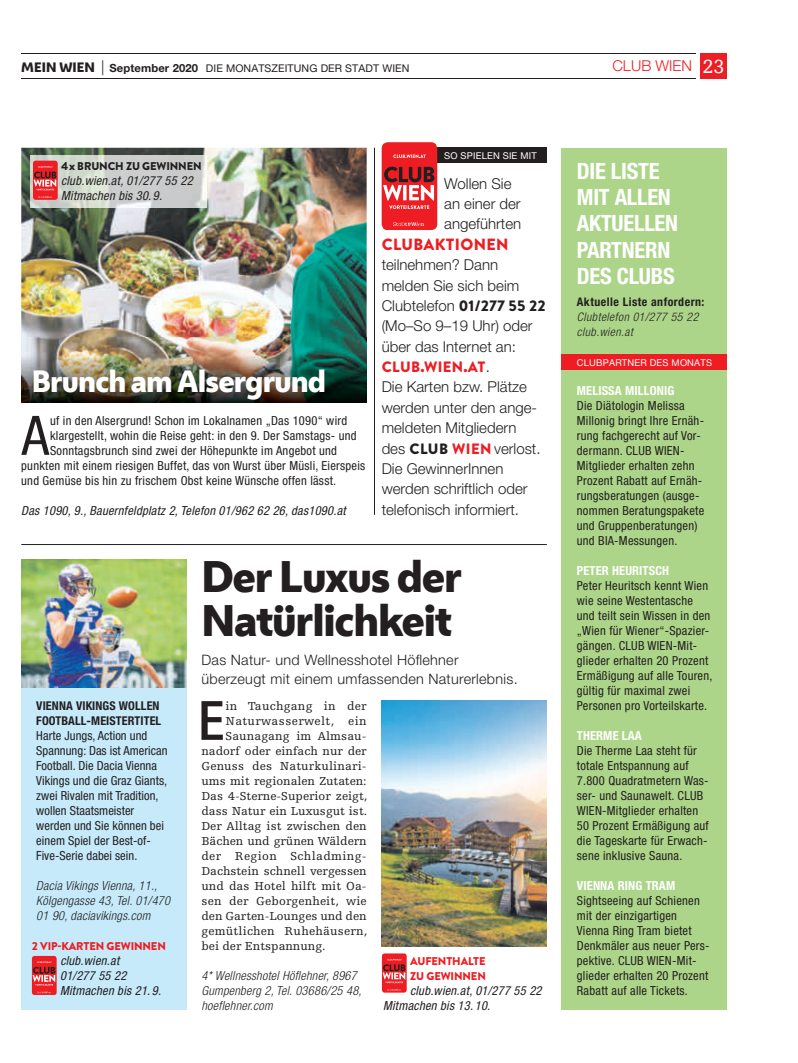
<style>
.page{position:relative;width:798px;height:1063px;background:#fff}
.page>*{position:absolute;margin:0;border:0;box-sizing:border-box;transform-origin:0 0}
.t1{font:condensed 54.5px "Helvetica Neue LT Pro";color:#231f20}
.t2{font:500 condensed 54.25px "Helvetica Neue LT Pro";color:#231f20}
.t3{font:800 41.25px/43.8px "Wiener Melange";letter-spacing:-.03em;color:#231f20}
.t4{font:800 28.75px "Wiener Melange";letter-spacing:-.03em;color:#fff}
.t5{font:700 condensed 22.5px/26.2px "Helvetica Neue LT Pro";letter-spacing:-.01em;color:#fff}
.t6{font:900 16.25px "Brandon Text";letter-spacing:.02em;color:#ee1d23}
.t7{font:300 15px/20.4px "Helvetica Neue LT Pro";color:#231f20}
.t8{font:900 15px "Brandon Text";letter-spacing:.02em;color:#ee1d23}
.t9{font:300 15px "Helvetica Neue LT Pro";color:#ee1d23}
.t10{font:300 14.38px/18.8px "Helvetica Neue LT Pro";letter-spacing:.02em;color:#231f20}
.t11{font:800 12.75px "Wiener Melange";color:#231f20}
.t12{font:condensed 12.5px/15px "Helvetica Neue LT Pro";letter-spacing:.02em;color:#231f20}
.t13{font:italic condensed 12.5px/15px "Helvetica Neue LT Pro";letter-spacing:.02em;color:#231f20}
.t14{font:italic 300 condensed 12.5px/15px "Helvetica Neue LT Pro";letter-spacing:.02em;color:#231f20}
.t15{font:700 condensed 12.5px "Helvetica Neue LT Pro";letter-spacing:.01em;color:#fff}
.t16{font:12.25px "Egyptienne FLT Std";color:#231f20}
.t17{font:12.25px "Egyptienne FLT Std";letter-spacing:.02em;color:#231f20}
.t18{font:12.25px "Egyptienne FLT Std";letter-spacing:.03em;color:#231f20}
.t19{font:12.25px "Egyptienne FLT Std";letter-spacing:.035em;color:#231f20}
.t20{font:12.25px "Egyptienne FLT Std";letter-spacing:.025em;color:#231f20}
.t21{font:700 condensed 12.12px/15px "Helvetica Neue LT Pro";letter-spacing:.01em;color:#231f20}
.t22{font:italic 300 condensed 11.88px/15px "Helvetica Neue LT Pro";letter-spacing:.04em;color:#231f20}
.t23{font:700 condensed 11.88px "Helvetica Neue LT Pro";letter-spacing:.04em;color:#231f20}
.t24{font:900 11.25px/15px "Brandon Text";letter-spacing:-.01em;color:#ee1d23}
.t25{font:900 11.25px "Brandon Text";letter-spacing:-.01em;color:#231f20}
.t26{font:10.62px "Helvetica Neue LT Pro";letter-spacing:.01em;color:#231f20}
.t27{font:9.38px "Helvetica Neue LT Pro";letter-spacing:.02em;color:#fff}
.s1{font-family:"Wiener Melange";font-weight:800;font-size:12.75px}
.s2{font-weight:300;font-size:15px}
.s3{font-weight:700;font-size:11.25px}
.s4{font-family:"Egyptienne FLT Std";font-weight:400;font-size:20px;color:#fff}
.s5{font-family:"Brandon Text";font-weight:900}
.s6{font-family:"Helvetica Neue LT Pro";font-weight:300;color:#231f20}
.s7{font-family:"Brandon Text";font-weight:900;color:#ee1d23}
</style>
<div class="page">
<div style="left:699px;top:53px;width:27px;height:26px;background:#ee1d23"></div>
<hr style="left:21px;top:53px;width:674px;height:1px;background:#231f20">
<hr style="left:21px;top:78px;width:674px;height:1px;background:#231f20">
<img style="left:21px;top:148px;width:345px;height:189px">
<img style="left:21px;top:337px;width:345px;height:65px">
<hr style="left:21px;top:544px;width:525px;height:1px;background:#231f20">
<img style="left:381px;top:701px;width:165px;height:245px">
<hr style="left:374px;top:148px;width:1px;height:367px;background:#231f20">
<div style="left:432px;top:148px;width:114px;height:15px;background:#231f20"></div>
<div style="left:381px;top:142px;width:56px;height:88px;background:#ee1d23;border-radius:6px"></div>
<svg style="left:383px;top:167px;width:51px;height:42px"></svg>
<svg style="left:393px;top:222px;width:31px;height:4px"></svg>
<svg style="left:393px;top:155px;width:32px;height:3px"></svg>
<div style="left:21px;top:628px;width:165px;height:382px;background:#c6eafa"></div>
<img style="left:21px;top:560px;width:165px;height:127px">
<svg style="left:32px;top:956px;width:25px;height:39px"></svg>
<svg style="left:33px;top:961px;width:22px;height:32px"></svg>
<img style="left:30px;top:155px;width:176px;height:53px">
<div style="left:33px;top:161px;width:25px;height:39px;background:#ee1d23;border-radius:3px"></div>
<svg style="left:38px;top:196px;width:14px;height:2px"></svg>
<svg style="left:34px;top:166px;width:22px;height:24px"></svg>
<div style="left:382px;top:954px;width:24px;height:38px;background:#ee1d23;border-radius:3px"></div>
<svg style="left:387px;top:989px;width:13px;height:2px"></svg>
<svg style="left:382px;top:959px;width:23px;height:24px"></svg>
<div style="left:561px;top:361px;width:165px;height:649px;background:#acd589"></div>
<div style="left:561px;top:148px;width:165px;height:214px;background:#acd589"></div>
<div style="left:561px;top:355px;width:165px;height:15px;background:#ee1d23"></div>
<p class="t26" style="left:21px;top:64px;width:389px"><span class="s1">MEIN WIE</span> <span class="s2">|</span> <span class="s3">September 2020</span> DIE MONATSZEITUNG DER STADT WIEN</p>
<p class="t9" style="left:612px;top:61px;width:114px">CLUB WIEN <span class="s4">23</span></p>
<p class="t11" style="left:84px;top:58px;width:12px">N</p>
<p class="t25" style="left:61px;top:162px;width:142px">4 x BRUNCH ZU GEWINNEN</p>
<p class="t13" style="left:61px;top:174px;width:133px">club.wien.at, 01/277 55 22<br>Mitmachen bis 30. 9.</p>
<h3 class="t4" style="left:32px;top:361px;width:295px">Brunch am Alsergrund</h3>
<h1 class="t1" style="left:22px;top:416px;width:29px">A</h1>
<p class="t12" style="left:50px;top:414px;width:298px">uf in den Alsergrund! Schon im Lokalnamen „Das 1090“ wird</p>
<p class="t12" style="left:50px;top:429px;width:308px">klargestellt, wohin die Reise geht: in den 9. Der Samstags- und</p>
<p class="t12" style="left:50px;top:444px;width:288px">Sonntagsbrunch sind zwei der Höhepunkte im Angebot und</p>
<p class="t12" style="left:21px;top:459px;width:345px">punkten mit einem riesigen Buffet, das von Wurst über Müsli, Eierspeis</p>
<p class="t12" style="left:21px;top:474px;width:316px">und Gemüse bis hin zu frischem Obst keine Wünsche offen lässt.</p>
<p class="t13" style="left:21px;top:504px;width:326px">Das 1090, 9., Bauernfeldplatz 2, Telefon 01/962 62 26, das1090.at</p>
<p class="t27" style="left:444px;top:152px;width:94px">SO SPIELEN SIE MIT</p>
<p class="t7" style="left:444px;top:174px;width:78px">Wollen Sie an einer der angeführten</p>
<h3 class="t6" style="left:381px;top:238px;width:128px">CLUBAKTIONEN</h3>
<p class="t7" style="left:381px;top:256px;width:165px">teilnehmen? Dann melden Sie sich beim<br>Clubtelefon <span class="s5">01/277 55 22 </span>(Mo–So 9–19 Uhr) oder über das Internet an:</p>
<p class="t8" style="left:381px;top:361px;width:109px">CLUB.WIEN.AT<span class="s6">.</span></p>
<p class="t7" style="left:381px;top:378px;width:160px">Die Karten bzw. Plätze werden unter den ange&shy;meldeten Mitgliedern des <span class="s5">CLUB</span> <span class="s7">WIEN</span> verlost.<br>Die Gewin nerInnen werden schriftlich oder telefonisch informiert.</p>
<p class="t21" style="left:36px;top:699px;width:126px">VIENNA VIKINGS WOLLEN<br>FOOTBALL-MEISTERTITEL</p>
<p class="t12" style="left:36px;top:729px;width:133px">Harte Jungs, Action und<br>Spannung: Das ist American<br>Football. Die Dacia Vienna<br>Vikings und die Graz Giants, zwei Rivalen mit Tradition, wollen Staatsmeister werden und Sie können bei einem Spiel der Best-of-<br>Five-Serie dabei sein.</p>
<p class="t14" style="left:36px;top:879px;width:135px">Dacia Vikings Vienna, 11.,<br>Kölgengasse 43, Tel. 01/470<br>01 90, daciavikings.com</p>
<p class="t24" style="left:32px;top:940px;width:135px">2 VIP-KARTEN GEWINNEN</p>
<p class="t13" style="left:60px;top:954px;width:102px">club.wien.at<br>01/277 55 22<br>Mitmachen bis 21. 9.</p>
<h3 class="t3" style="left:201px;top:554px;width:262px">Der Luxus der<br>Natürlichkeit</h3>
<p class="t10" style="left:201px;top:652px;width:317px">Das Natur- und Wellnesshotel Höflehner überzeugt mit einem umfassenden Naturerlebnis.</p>
<h2 class="t2" style="left:198px;top:701px;width:28px">E</h2>
<p class="t20" style="left:225px;top:701px;width:143px">in Tauchgang in der</p>
<p class="t19" style="left:225px;top:716px;width:143px">Naturwasserwelt, ein</p>
<p class="t16" style="left:225px;top:731px;width:143px">Saunagang im Almsau-</p>
<p class="t16" style="left:201px;top:746px;width:167px">nadorf oder einfach nur der</p>
<p class="t16" style="left:201px;top:761px;width:167px">Genuss des Naturkulinari-</p>
<p class="t16" style="left:201px;top:776px;width:167px">ums mit regionalen Zutaten:</p>
<p class="t16" style="left:201px;top:791px;width:167px">Das 4-Sterne-Superior zeigt,</p>
<p class="t16" style="left:201px;top:806px;width:167px">dass Natur ein Luxusgut ist.</p>
<p class="t16" style="left:201px;top:821px;width:167px">Der Alltag ist zwischen den</p>
<p class="t16" style="left:201px;top:836px;width:167px">Bächen und grünen Wäldern</p>
<p class="t18" style="left:201px;top:851px;width:167px">der Region Schladming-</p>
<p class="t16" style="left:201px;top:866px;width:167px">Dachstein schnell vergessen</p>
<p class="t16" style="left:201px;top:881px;width:167px">und das Hotel hilft mit Oa-</p>
<p class="t16" style="left:201px;top:896px;width:167px">sen der Geborgenheit, wie</p>
<p class="t16" style="left:201px;top:911px;width:167px">den Garten-Lounges und den</p>
<p class="t17" style="left:201px;top:926px;width:167px">gemütlichen Ruhehäusern,</p>
<p class="t16" style="left:201px;top:941px;width:125px">bei der Entspannung.</p>
<p class="t14" style="left:201px;top:969px;width:162px">4* Wellnesshotel Höflehner, 8967<br>Gumpenberg 2, Tel. 03686/25 48, hoeflehner.com</p>
<p class="t24" style="left:410px;top:955px;width:77px">AUFENTHALTE<br>ZU GEWINNEN</p>
<p class="t13" style="left:383px;top:984px;width:160px;text-indent:27px">club.wien.at, 01/277 55 22<br>Mitmachen bis 13. 10.</p>
<h3 class="t5" style="left:576px;top:160px;width:103px">DIE LISTE<br>MIT ALLEN<br>AKTUELLEN<br>PARTNERN<br>DES CLUBS</h3>
<p class="t23" style="left:576px;top:297px;width:129px">Aktuelle Liste anfordern:</p>
<p class="t22" style="left:576px;top:310px;width:123px">Clubtelefon 01/277 55 22 club.wien.at</p>
<p class="t27" style="left:576px;top:359px;width:137px">CLUBPARTNER DES MONATS</p>
<p class="t15" style="left:576px;top:386px;width:99px">MELISSA MILLONIG</p>
<p class="t12" style="left:576px;top:399px;width:129px">Die Diätologin Melissa<br>Millonig bringt Ihre Ernäh&shy;rung fachgerecht auf Vor&shy;dermann. CLUB WIEN-<br>Mitglieder erhalten zehn<br>Prozent Rabatt auf Ernäh&shy;rungsberatungen (ausge&shy;nommen Beratungspakete und Gruppenberatungen) und BIA-Messungen.</p>
<p class="t15" style="left:576px;top:566px;width:94px">PETER HEURITSCH</p>
<p class="t12" style="left:576px;top:579px;width:137px">Peter Heuritsch kennt Wien wie seine Westentasche und teilt sein Wissen in den „Wien für Wiener“-Spazier&shy;gängen. CLUB WIEN-Mit&shy;glieder erhalten 20 Prozent<br>Ermäßigung auf alle Touren, gültig für maximal zwei<br>Personen pro Vorteilskarte.</p>
<p class="t15" style="left:576px;top:731px;width:66px">THERME LAA</p>
<p class="t12" style="left:576px;top:744px;width:133px">Die Therme Laa steht für totale Entspannung auf<br>7.800 Quadratmetern Was&shy;ser- und Saunawelt. CLUB<br>WIEN-Mitglieder erhalten<br>50 Prozent Ermäßigung auf die Tageskarte für Erwach&shy;sene inklusive Sauna.</p>
<p class="t15" style="left:576px;top:881px;width:100px">VIENNA RING TRAM</p>
<p class="t12" style="left:576px;top:894px;width:134px">Sightseeing auf Schienen mit der einzigartigen<br>Vienna Ring Tram bietet<br>Denkmäler aus neuer Pers&shy;pektive. CLUB WIEN-Mit&shy;glieder erhalten 20 Prozent<br>Rabatt auf alle Tickets.</p>
</div>
